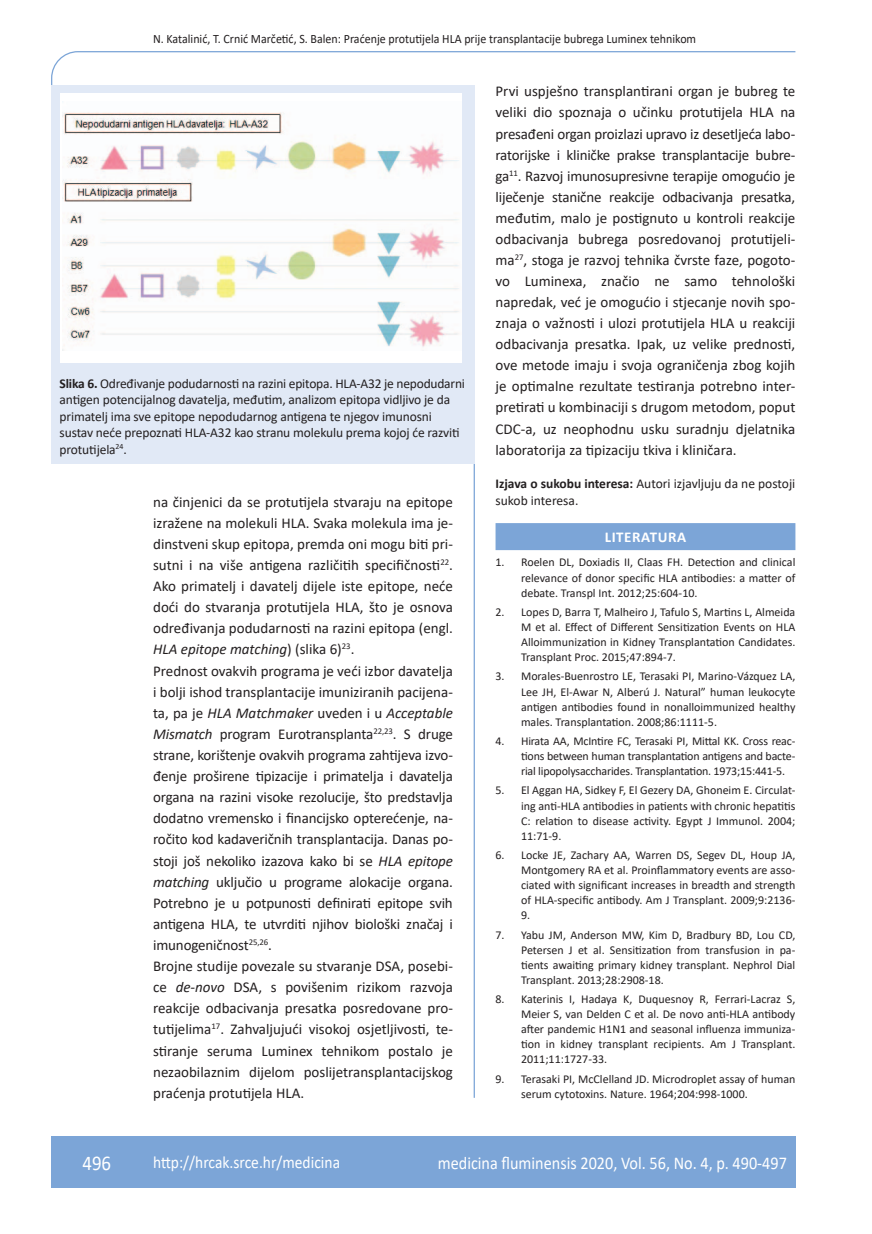
<style>
.page{position:relative;width:872px;height:1234px;background:#fff}
.page>*{position:absolute;margin:0;border:0;box-sizing:border-box;transform-origin:0 0}
.t1{font:21px "Calibri";color:#fff;scale:.9 1}
.t2{font:18px "Calibri";color:#fff;scale:.9 1}
.t3{font:17.25px "Calibri";color:#fff;scale:.9 1}
.osnovni_tekst{font:15px/21.1px "Calibri";color:#231f20;text-align:justify}
.naslov_ruler{font:700 15px "Calibri";letter-spacing:.04em;color:#fff}
.potpis_slika{font:13.5px/16.5px "Calibri";letter-spacing:-.01em;color:#231f20}
.izjava{font:13.5px/16.5px "Calibri";color:#231f20}
.glava{font:12.75px "Calibri";color:#231f20;scale:.94 1}
.literatura{font:12px/15px "Calibri";color:#231f20;text-align:justify}
.s1{font-weight:700}
.s2{font-style:italic}
</style>
<div class="page">
<svg style="left:51px;top:51px;width:745px;height:275px"></svg>
<hr style="left:473px;top:463px;width:2px;height:634px;background:#7ca5d7">
<div style="left:51px;top:1135px;width:744px;height:51px;background:#7ca5d7"></div>
<div style="left:495px;top:523px;width:300px;height:27px;background:#7ca5d7"></div>
<div style="left:51px;top:85px;width:423px;height:379px;background:#e1e9f6"></div>
<div style="left:60px;top:94px;width:401px;height:269px;background:#fff"></div>
<img style="left:62px;top:101px;width:397px;height:250px">
<p class="glava" style="left:153px;top:29px;width:579px">N. Katalinić, T. Crnić Marčetić, S. Balen: Praćenje protutijela HLA prije transplantacije bubrega Luminex tehnikom</p>
<p class="potpis_slika" style="left:60px;top:374px;width:407px"><span class="s1">Slika 6.</span> Određivanje podudarnosti na razini epitopa. HLA-A32 je nepodudarni antigen potencijalnog davatelja, međutim, analizom epitopa vidljivo je da primatelj ima sve epitope nepodudarnog antigena te njegov imunosni sustav neće prepoznati HLA-A32 kao stranu molekulu prema kojoj će razviti protutijela<sup>24</sup>.</p>
<p class="osnovni_tekst" style="left:153px;top:490px;width:301px">na činjenici da se protutijela stvaraju na epitope izražene na molekuli HLA. Svaka molekula ima je&shy;dinstveni skup epitopa, premda oni mogu biti pri&shy;sutni i na više antigena različitih specifičnosti<sup>22</sup>.<br>Ako primatelj i davatelj dijele iste epitope, neće doći do stvaranja protutijela HLA, što je osnova određivanja podudarnosti na razini epitopa (engl.<br><span class="s2">HLA epitope matching</span>) (slika 6)<sup>23</sup>.</p>
<p class="osnovni_tekst" style="left:153px;top:659px;width:301px">Prednost ovakvih programa je veći izbor davatelja i bolji ishod transplantacije imuniziranih pacijena&shy;ta, pa je <span class="s2">HLA Matchmaker</span> uveden i u <span class="s2">Acceptable Mismatch</span> program Eurotransplanta<sup>22,23</sup>. S druge strane, korištenje ovakvih programa zahtijeva izvo&shy;đenje proširene tipizacije i primatelja i davatelja organa na razini visoke rezolucije, što predstavlja dodatno vremensko i financijsko opterećenje, na&shy;ročito kod kadaveričnih transplantacija. Danas po&shy;stoji još nekoliko izazova kako bi se <span class="s2">HLA epitope matching</span> uključio u programe alokacije organa.<br>Potrebno je u potpunosti definirati epitope svih antigena HLA, te utvrditi njihov biološki značaj i imunogeničnost<sup>25,26</sup>.</p>
<p class="osnovni_tekst" style="left:153px;top:954px;width:301px">Brojne studije povezale su stvaranje DSA, posebi&shy;ce <span class="s2">de-novo</span> DSA, s povišenim rizikom razvoja reakcije odbacivanja presatka posredovane pro&shy;tutijelima<sup>17</sup>. Zahvaljujući visokoj osjetljivosti, te&shy;stiranje seruma Luminex tehnikom postalo je nezaobilaznim dijelom poslijetransplantacijskog praćenja protutijela HLA.</p>
<p class="osnovni_tekst" style="left:495px;top:80px;width:301px">Prvi uspješno transplantirani organ je bubreg te veliki dio spoznaja o učinku protutijela HLA na presađeni organ proizlazi upravo iz desetljeća labo&shy;ratorijske i kliničke prakse transplantacije bubre&shy;ga<sup>11</sup>. Razvoj imunosupresivne terapije omogućio je liječenje stanične reakcije odbacivanja presatka, međutim, malo je postignuto u kontroli reakcije odbacivanja bubrega posredovanoj protutijeli&shy;ma<sup>27</sup>, stoga je razvoj tehnika čvrste faze, pogoto&shy;vo Luminexa, značio ne samo tehnološki napredak, već je omogućio i stjecanje novih spo&shy;znaja o važnosti i ulozi protutijela HLA u reakciji odbacivanja presatka. Ipak, uz velike prednosti, ove metode imaju i svoja ograničenja zbog kojih je optimalne rezultate testiranja potrebno inter&shy;pretirati u kombinaciji s drugom metodom, poput CDC-a, uz neophodnu usku suradnju djelatnika laboratorija za tipizaciju tkiva i kliničara.</p>
<p class="izjava" style="left:495px;top:475px;width:301px"><span class="s1">Izjava o sukobu interesa:</span> Autori izjavljuju da ne postoji sukob interesa.</p>
<p class="naslov_ruler" style="left:604px;top:526px;width:83px">LITERATURA</p>
<p class="literatura" style="left:521px;top:554px;width:276px;text-indent:-26px">1. Roelen DL, Doxiadis II, Claas FH. Detection and clinical relevance of donor specific HLA antibodies: a matter of debate. Transpl Int. 2012;25:604-10.</p>
<p class="literatura" style="left:521px;top:604px;width:276px;text-indent:-26px">2. Lopes D, Barra T, Malheiro J, Tafulo S, Martins L, Almeida M et al. Effect of Different Sensitization Events on HLA Alloimmunization in Kidney Transplantation Candidates.<br>Transplant Proc. 2015;47:894-7.</p>
<p class="literatura" style="left:521px;top:668px;width:276px;text-indent:-26px">3. Morales-Buenrostro LE, Terasaki PI, Marino-Vázquez LA, Lee JH, El-Awar N, Alberú J. Natural” human leukocyte antigen antibodies found in nonalloimmunized healthy males. Transplantation. 2008;86:1111-5.</p>
<p class="literatura" style="left:521px;top:733px;width:276px;text-indent:-26px">4. Hirata AA, McIntire FC, Terasaki PI, Mittal KK. Cross reac&shy;tions between human transplantation antigens and bacte&shy;rial lipopolysaccharides. Transplantation. 1973;15:441-5.</p>
<p class="literatura" style="left:521px;top:782px;width:276px;text-indent:-26px">5. El Aggan HA, Sidkey F, El Gezery DA, Ghoneim E. Circulat&shy;ing anti-HLA antibodies in patients with chronic hepatitis C: relation to disease activity. Egypt J Immunol. 2004; 11:71-9.</p>
<p class="literatura" style="left:521px;top:847px;width:276px;text-indent:-26px">6. Locke JE, Zachary AA, Warren DS, Segev DL, Houp JA, Montgomery RA et al. Proinflammatory events are asso&shy;ciated with significant increases in breadth and strength of HLA-specific antibody. Am J Transplant. 2009;9:2136- 9.</p>
<p class="literatura" style="left:521px;top:926px;width:276px;text-indent:-26px">7. Yabu JM, Anderson MW, Kim D, Bradbury BD, Lou CD, Petersen J et al. Sensitization from transfusion in pa&shy;tients awaiting primary kidney transplant. Nephrol Dial Transplant. 2013;28:2908-18.</p>
<p class="literatura" style="left:521px;top:991px;width:276px;text-indent:-26px">8. Katerinis I, Hadaya K, Duquesnoy R, Ferrari-Lacraz S, Meier S, van Delden C et al. De novo anti-HLA antibody after pandemic H1N1 and seasonal influenza immuniza&shy;tion in kidney transplant recipients. Am J Transplant.<br>2011;11:1727-33.</p>
<p class="literatura" style="left:521px;top:1070px;width:276px;text-indent:-26px">9. Terasaki PI, McClelland JD. Microdroplet assay of human serum cytotoxins. Nature. 1964;204:998-1000.</p>
<p class="t1" style="left:82px;top:1147px;width:33px">496</p>
<p class="t3" style="left:153px;top:1149px;width:209px">http://hrcak.srce.hr/medicina</p>
<p class="t2" style="left:438px;top:1149px;width:389px">medicina fluminensis 2020, Vol. 56, No. 4, p. 490-497</p>
</div>
